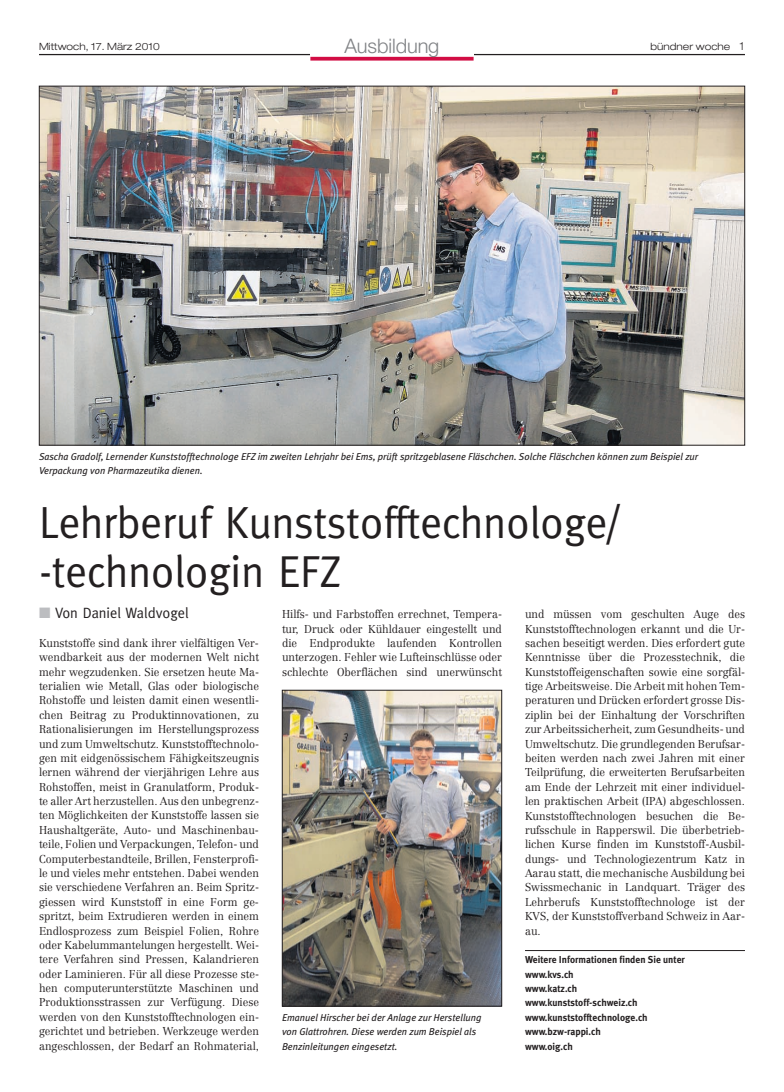
<style>
.page{position:relative;width:784px;height:1092px;background:#fff}
.page>*{position:absolute;margin:0;border:0;box-sizing:border-box;transform-origin:0 0}
.t1{font:45px/48.8px "Meta";letter-spacing:-.005em;color:#231f20;scale:.96 1}
.t2{font:300 20px "Helvetica Neue";letter-spacing:-.005em;color:#808285}
.t3{font:15px "Meta";color:#231f20;scale:.96 1}
.t4{font:300 11.25px/14.4px "Centennial";color:#231f20;text-align:justify;scale:.96 1}
.t5{font:italic 10px/14.4px "Meta Plus";color:#231f20}
.t6{font:700 10px/14.4px "Meta Plus";color:#231f20;scale:.96 1}
.t7{font:300 expanded 10px "Helvetica Neue";color:#231f20}
.s1{font-stretch:normal;font-size:11.25px}
.s2{color:#bcbdc0}
</style>
<div class="page">
<hr style="left:39px;top:54px;width:705px;height:1px;background:#231f20">
<div style="left:310px;top:39px;width:163px;height:26px;background:#fff"></div>
<svg style="left:310px;top:57px;width:163px;height:4px"></svg>
<hr style="left:524px;top:950px;width:220px;height:1px;background:#231f20">
<img style="left:41px;top:88px;width:701px;height:355px">
<img style="left:284px;top:692px;width:215px;height:312px">
<div style="left:282px;top:690px;width:219px;height:316px;border:1px solid #231f20"></div>
<p class="t7" style="left:39px;top:43px;width:122px">Mittwoch, 17. März 2010</p>
<h2 class="t2" style="left:344px;top:39px;width:96px">Ausbildung</h2>
<p class="t7" style="left:650px;top:43px;width:96px">bündner woche <span class="s1">1</span></p>
<p class="t5" style="left:39px;top:449px;width:660px">Sascha Gradolf, Lernender Kunststofftechnologe EFZ im zweiten Lehrjahr bei Ems, prüft spritzgeblasene Fläschchen. Solche Fläschchen können zum Beispiel zur<br>Verpackung von Pharmazeutika dienen.</p>
<h1 class="t1" style="left:39px;top:498px;width:605px">Lehrberuf Kunststofftechnologe/ -technologin EFZ</h1>
<h3 class="t3" style="left:39px;top:604px;width:157px"><span class="s2">■</span> Von Daniel Waldvogel</h3>
<p class="t4" style="left:39px;top:636px;width:230px">Kunststoffe sind dank ihrer vielfältigen Ver&shy;wendbarkeit aus der modernen Welt nicht mehr wegzudenken. Sie ersetzen heute Ma&shy;terialien wie Metall, Glas oder biologische Rohstoffe und leisten damit einen wesentli&shy;chen Beitrag zu Produktinnovationen, zu Rationalisierungen im Herstellungsprozess und zum Umweltschutz. Kunststofftechnolo&shy;gen mit eidgenössischem Fähigkeitszeugnis lernen während der vierjährigen Lehre aus Rohstoffen, meist in Granulatform, Produk&shy;te aller Art herzustellen. Aus den unbegrenz&shy;ten Möglichkeiten der Kunststoffe lassen sie Haushaltgeräte, Auto- und Maschinenbau&shy;teile, Folien und Verpackungen, Telefon- und Computerbestandteile, Brillen, Fensterprofi&shy;le und vieles mehr entstehen. Dabei wenden sie verschiedene Verfahren an. Beim Spritz&shy;giessen wird Kunststoff in eine Form ge&shy;spritzt, beim Extrudieren werden in einem Endlosprozess zum Beispiel Folien, Rohre oder Kabelummantelungen hergestellt. Wei&shy;tere Verfahren sind Pressen, Kalandrieren oder Laminieren. Für all diese Prozesse ste&shy;hen computerunterstützte Maschinen und Produktionsstrassen zur Verfügung. Diese werden von den Kunststofftechnologen ein&shy;gerichtet und betrieben. Werkzeuge werden angeschlossen, der Bedarf an Rohmaterial,</p>
<p class="t4" style="left:282px;top:608px;width:230px">Hilfs- und Farbstoffen errechnet, Tempera&shy;tur, Druck oder Kühldauer eingestellt und die Endprodukte laufenden Kontrollen unterzogen. Fehler wie Lufteinschlüsse oder schlechte Oberflächen sind unerwünscht</p>
<p class="t4" style="left:524px;top:608px;width:230px">und müssen vom geschulten Auge des Kunststofftechnologen erkannt und die Ur&shy;sachen beseitigt werden. Dies erfordert gute Kenntnisse über die Prozesstechnik, die Kunststoffeigenschaften sowie eine sorgfäl&shy;tige Arbeitsweise. Die Arbeit mit hohen Tem&shy;peraturen und Drücken erfordert grosse Dis&shy;ziplin bei der Einhaltung der Vorschriften zur Arbeitssicherheit, zum Gesundheits- und Umweltschutz. Die grundlegenden Berufsar&shy;beiten werden nach zwei Jahren mit einer Teilprüfung, die erweiterten Berufsarbeiten am Ende der Lehrzeit mit einer individuel&shy;len praktischen Arbeit (IPA) abgeschlossen.<br>Kunststofftechnologen besuchen die Be&shy;rufsschule in Rapperswil. Die überbetrieb&shy;lichen Kurse finden im Kunststoff-Ausbil&shy;dungs- und Technologiezentrum Katz in Aarau statt, die mechanische Ausbildung bei Swissmechanic in Landquart. Träger des Lehrberufs Kunststofftechnologe ist der KVS, der Kunststoffverband Schweiz in Aar&shy;au.</p>
<p class="t6" style="left:524px;top:952px;width:168px">Weitere Informationen finden Sie unter www.kvs.ch<br>www.katz.ch www.kunststoff-schweiz.ch www.kunststofftechnologe.ch www.bzw-rappi.ch<br>www.oig.ch</p>
<p class="t5" style="left:282px;top:1010px;width:201px">Emanuel Hirscher bei der Anlage zur Herstellung von Glattrohren. Diese werden zum Beispiel als<br>Benzinleitungen eingesetzt.</p>
</div>
